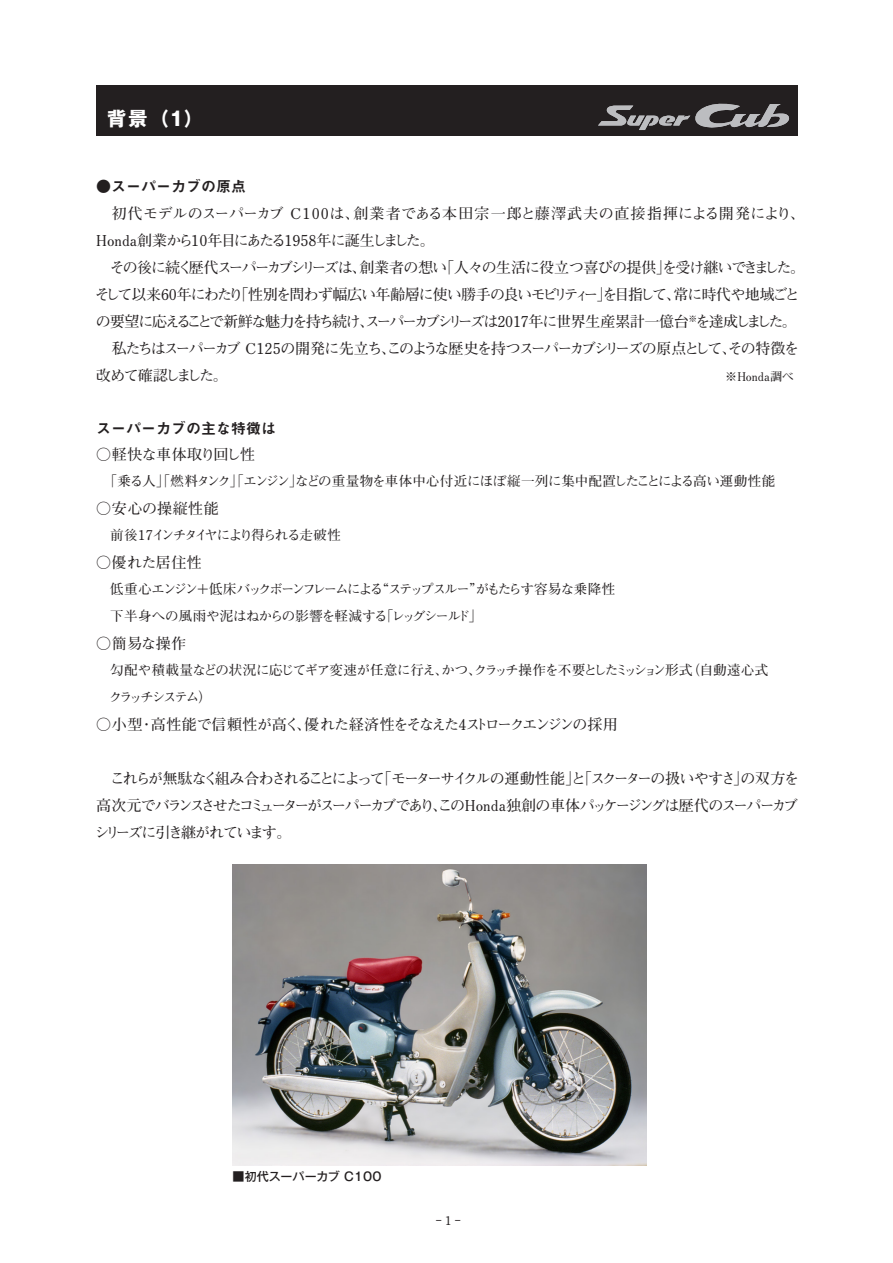
<style>
.page{position:relative;width:893px;height:1263px;background:#fff}
.page>*{position:absolute;margin:0;border:0;box-sizing:border-box;transform-origin:0 0}
.t1{font:700 19.5px "Gothic MB101 Pro";color:#fff}
.t2{font:700 15px/27px "Futo Min A101 Pro";letter-spacing:-.07em;color:#231f20}
.t3{font:700 15px/27px "Futo Min A101 Pro";color:#231f20}
.t4{font:700 15px "Futo Min A101 Pro";letter-spacing:-.05em;color:#231f20}
.t5{font:15px "Midashi Go Pr 6 N MB31";color:#231f20}
.t6{font:700 15px "Futo Min A101 Pro";letter-spacing:-.04em;color:#231f20}
.t7{font:700 15px "Futo Min A101 Pro";letter-spacing:.035em;color:#231f20}
.t8{font:700 13.5px/27px "Futo Min A101 Pro";letter-spacing:-.085em;color:#231f20}
.t9{font:700 13.5px/27px "Futo Min A101 Pro";letter-spacing:-.065em;color:#231f20}
.t10{font:700 13.5px "Futo Min A101 Pro";letter-spacing:-.02em;color:#231f20}
.t11{font:700 13.5px "Futo Min A101 Pro";letter-spacing:-.115em;color:#231f20}
.t12{font:700 12px "Futo Min A101 Pro";color:#231f20}
.t13{font:500 12px "Gothic MB101 Pro";letter-spacing:.01em;color:#231f20}
.s1{font-size:15px}
</style>
<div class="page">
<div style="left:96px;top:85px;width:701px;height:50px;background:#231f20"></div>
<svg style="left:598px;top:103px;width:192px;height:27px"></svg>
<img style="left:233px;top:864px;width:413px;height:301px">
<h1 class="t1" style="left:107px;top:102px;width:98px">背景（1）</h1>
<p class="t5" style="left:96px;top:175px;width:151px">●スーパーカブの原点</p>
<p class="t3" style="left:96px;top:198px;width:710px;text-indent:16px">初代モデルのスーパーカブ C100は、創業者である本田宗一郎と藤澤武夫の直接指揮による開発により、<br>Honda創業から10年目にあたる1958年に誕生しました。</p>
<p class="t2" style="left:95px;top:252px;width:712px;text-indent:15px">その後に続く歴代スーパーカブシリーズは、創業者の想い「人々の生活に役立つ喜びの提供」を受け継いできました。そして以来60年にわたり「性別を問わず幅広い年齢層に使い勝手の良いモビリティー」を目指して、常に時代や地域ごとの要望に応えることで新鮮な魅力を持ち続け、スーパーカブシリーズは2017年に世界生産累計一億台<sup>※</sup>を達成しました。　私たちはスーパーカブ C125の開発に先立ち、このような歴史を持つスーパーカブシリーズの原点として、その特徴を改めて確認しました。</p>
<p class="t12" style="left:690px;top:367px;width:105px"><span class="s1">　　</span> ※Honda調べ</p>
<p class="t5" style="left:96px;top:416px;width:181px">スーパーカブの主な特徴は</p>
<p class="t6" style="left:96px;top:443px;width:160px">○軽快な車体取り回し性</p>
<p class="t10" style="left:96px;top:470px;width:681px">　「乗る人」「燃料タンク」「エンジン」などの重量物を車体中心付近にほぼ縦一列に集中配置したことによる高い運動性能</p>
<p class="t7" style="left:96px;top:497px;width:124px">○安心の操縦性能</p>
<p class="t11" style="left:96px;top:524px;width:246px">　前後17インチタイヤにより得られる走破性</p>
<p class="t2" style="left:96px;top:547px;width:107px">○優れた居住性</p>
<p class="t8" style="left:96px;top:574px;width:520px">　低重心エンジン＋低床バックボーンフレームによる“ステップスルー”がもたらす容易な乗降性　下半身への風雨や泥はねからの影響を軽減する「レッグシールド」</p>
<p class="t2" style="left:96px;top:628px;width:91px">○簡易な操作</p>
<p class="t9" style="left:96px;top:655px;width:674px">　勾配や積載量などの状況に応じてギア変速が任意に行え、かつ、クラッチ操作を不要としたミッション形式（自動遠心式　クラッチシステム）</p>
<p class="t4" style="left:96px;top:713px;width:523px">○小型・高性能で信頼性が高く、優れた経済性をそなえた4ストロークエンジンの採用</p>
<p class="t2" style="left:95px;top:763px;width:706px;text-align:justify;text-indent:15px">これらが無駄なく組み合わされることによって「モーターサイクルの運動性能」と「スクーターの扱いやすさ」の双方を高次元でバランスさせたコミューターがスーパーカブであり、このHonda独創の車体パッケージングは歴代のスーパーカブシリーズに引き継がれています。</p>
<p class="t13" style="left:233px;top:1166px;width:150px">■初代スーパーカブ C100</p>
<p class="t12" style="left:436px;top:1209px;width:27px">‒1‒</p>
</div>
